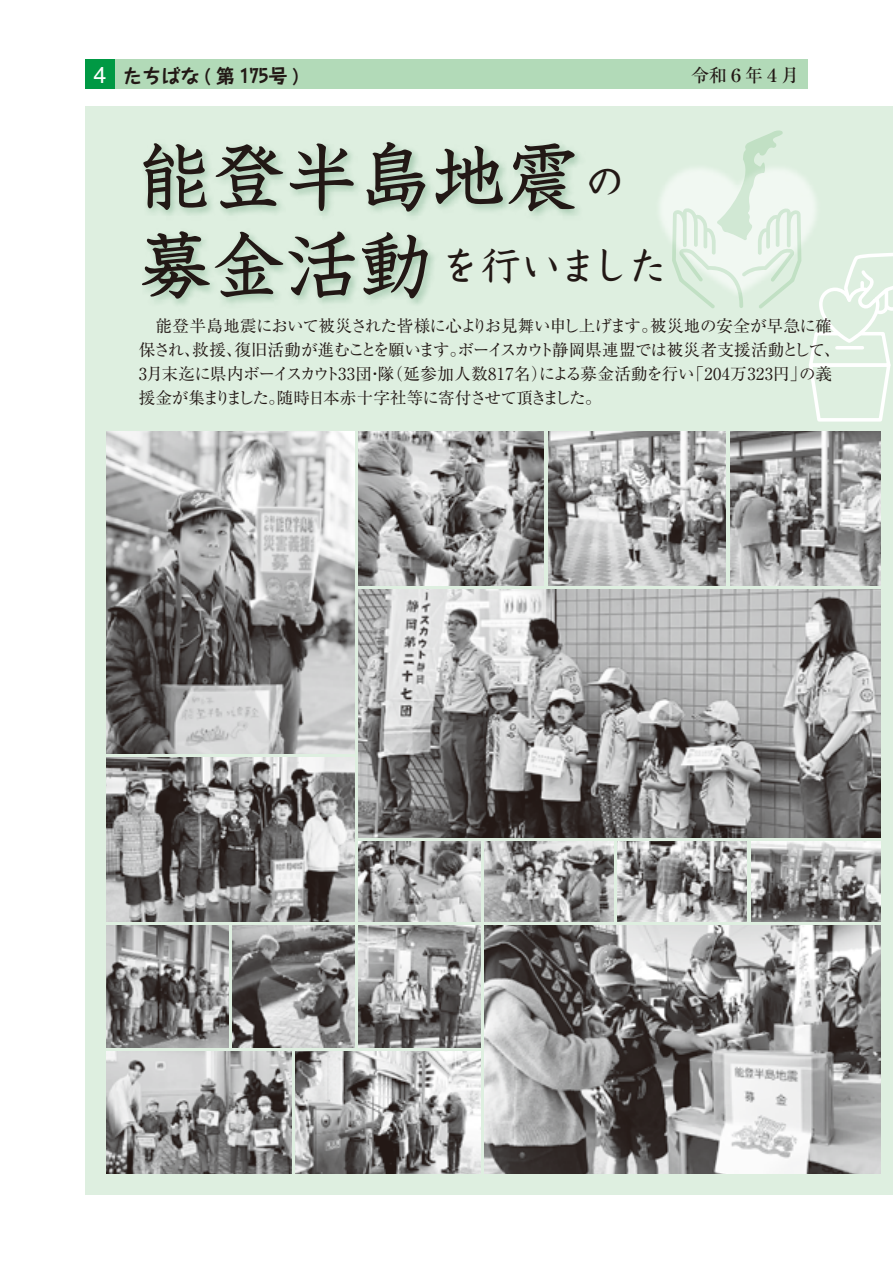
<style>
.page{position:relative;width:893px;height:1263px;background:#fff}
.page>*{position:absolute;margin:0;border:0;box-sizing:border-box;transform-origin:0 0}
.t1{font:500 73.65px/88.3px "G Kyoka ICA";color:#221815}
.t2{font:500 39.45px/84.6px "G Kyoka ICA";letter-spacing:-.055em;color:#221815}
.t3{font:700 19.05px "Taka Hand Std";color:#221815}
.t4{font:500 18px "Ryumin Pr 6";color:#221815}
.t5{font:16.5px/24.2px "Ryumin Pr 6";letter-spacing:-.025em;color:#221815}
.s1{font-family:"Helvetica";font-weight:400;font-size:23.25px;color:#fff}
</style>
<div class="page">
<div style="left:85px;top:106px;width:808px;height:1089px;background:#deefe0"></div>
<img style="left:660px;top:180px;width:12px;height:60px">
<svg style="left:672px;top:130px;width:221px;height:292px"></svg>
<img style="left:106px;top:431px;width:248px;height:322px">
<img style="left:359px;top:431px;width:185px;height:154px">
<img style="left:548px;top:431px;width:178px;height:154px">
<img style="left:730px;top:431px;width:150px;height:154px">
<img style="left:485px;top:926px;width:395px;height:248px">
<img style="left:359px;top:590px;width:521px;height:247px">
<img style="left:106px;top:758px;width:248px;height:163px">
<img style="left:106px;top:1052px;width:185px;height:122px">
<img style="left:296px;top:1052px;width:185px;height:122px">
<img style="left:359px;top:842px;width:122px;height:79px">
<img style="left:751px;top:842px;width:129px;height:79px">
<img style="left:618px;top:842px;width:129px;height:79px">
<img style="left:485px;top:842px;width:129px;height:79px">
<img style="left:359px;top:926px;width:122px;height:122px">
<img style="left:232px;top:926px;width:122px;height:122px">
<img style="left:106px;top:926px;width:122px;height:121px">
<div style="left:85px;top:60px;width:723px;height:29px;background:#b2dab8"></div>
<div style="left:85px;top:60px;width:30px;height:29px;background:#094"></div>
<p class="t3" style="left:93px;top:62px;width:207px"><span class="s1">4</span> たちばな ( 第 175号 )</p>
<p class="t4" style="left:691px;top:62px;width:110px">令和６年４月</p>
<h1 class="t1" style="left:138px;top:129px;width:443px">能登半島地震募金活動</h1>
<h2 class="t2" style="left:439px;top:137px;width:229px;text-indent:145px">のを行いました</h2>
<p class="t5" style="left:139px;top:312px;width:703px">　能登半島地震において被災された皆様に心よりお見舞い申し上げます。被災地の安全が早急に確保され、救援、復旧活動が進むことを願います。ボーイスカウト静岡県連盟では被災者支援活動として、3月末迄に県内ボーイスカウト33団・隊（延参加人数817名）による募金活動を行い「204万323円」の義援金が集まりました。随時日本赤十字社等に寄付させて頂きました。</p>
</div>
